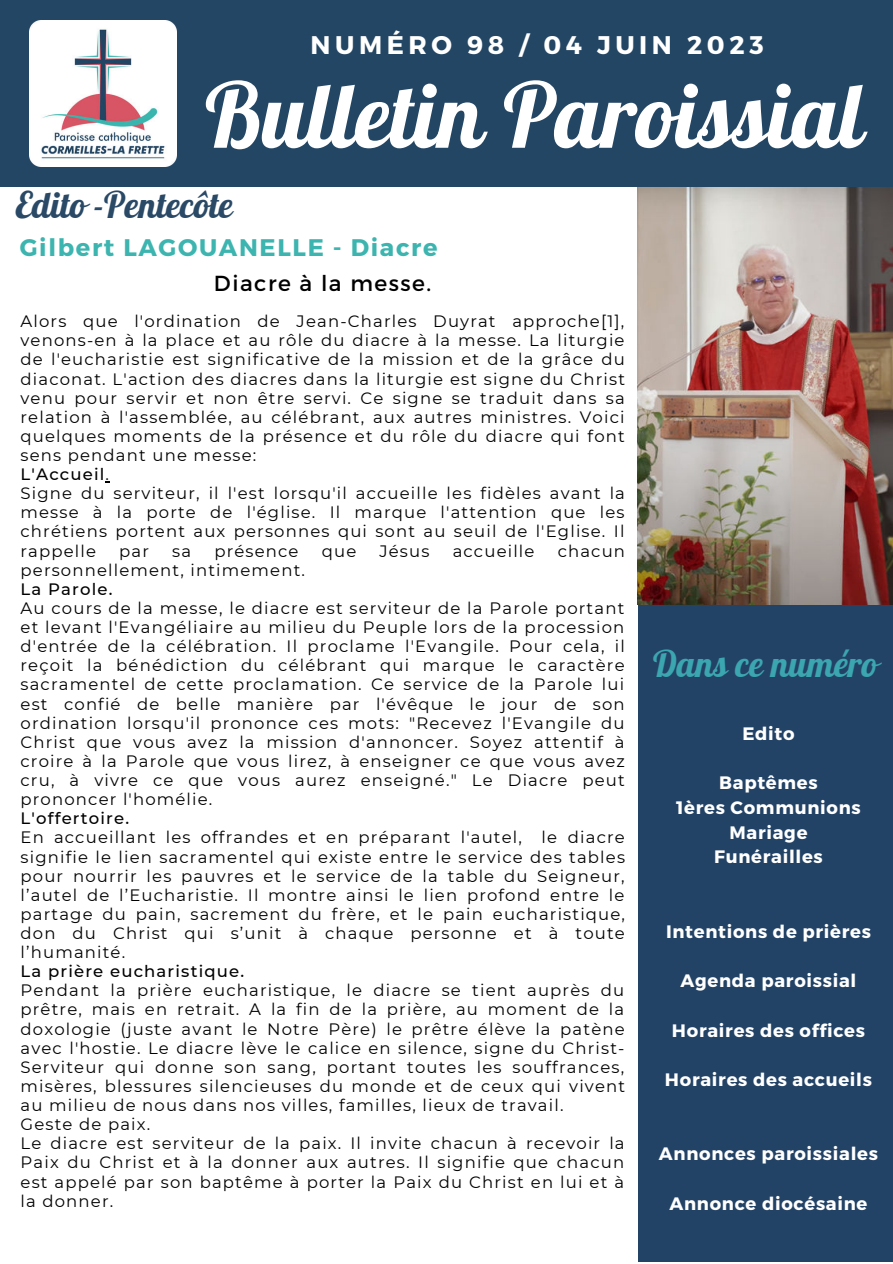
<style>
.page{position:relative;width:893px;height:1264px;background:#fff}
.page>*{position:absolute;margin:0;border:0;box-sizing:border-box;transform-origin:0 0}
.t1{font:89.85px "Lobster";color:#fff}
.t2{font:36px "Lobster";color:#294966}
.t3{font:36px "Lobster";color:#3ba6af}
.t4{font:700 25.5px "Montserrat";letter-spacing:.18em;color:#fff}
.t5{font:700 24px "Montserrat";letter-spacing:.07em;color:#3cb4af}
.t6{font:21.75px "Montserrat";letter-spacing:.07em;color:#000}
.t7{font:700 18px/24.8px "Montserrat";letter-spacing:.04em;color:#fff;text-align:center}
.t8{font:16.5px/19px "Montserrat";letter-spacing:.07em;color:#000}
.t9{font:500 16.5px "Montserrat";letter-spacing:.07em;color:#000}
.s1{font-weight:500}
</style>
<div class="page">
<div style="left:638px;top:604px;width:254px;height:658px;background:#234366"></div>
<div style="left:0;top:0;width:892px;height:187px;background:#234664"></div>
<img style="left:30px;top:21px;width:146px;height:146px">
<img style="left:638px;top:187px;width:254px;height:417px">
<h3 class="t4" style="left:310px;top:29px;width:454px">NUMÉRO 98 / 04 JUIN 2023</h3>
<h1 class="t1" style="left:205px;top:58px;width:660px">Bulletin Paroissial</h1>
<h2 class="t2" style="left:16px;top:182px;width:219px">Edito -Pentecôte</h2>
<h3 class="t5" style="left:20px;top:232px;width:419px">Gilbert LAGOUANELLE - Diacre</h3>
<h3 class="t6" style="left:214px;top:270px;width:219px">Diacre à la messe.</h3>
<p class="t8" style="left:21px;top:311px;width:606px">Alors que l'ordination de Jean-Charles Duyrat approche[1], venons-en à la place et au rôle du diacre à la messe. La liturgie de l'eucharistie est significative de la mission et de la grâce du diaconat. L'action des diacres dans la liturgie est signe du Christ venu pour servir et non être servi. Ce signe se traduit dans sa relation à l'assemblée, au célébrant, aux autres ministres. Voici quelques moments de la présence et du rôle du diacre qui font sens pendant une messe:<br><span class="s1">L'Accueil</span>.<br>Signe du serviteur, il l'est lorsqu'il accueille les fidèles avant la messe à la porte de l'église. Il marque l'attention que les chrétiens portent aux personnes qui sont au seuil de l'Eglise. Il rappelle</p>
<p class="t8" style="left:119px;top:540px;width:31px">par</p>
<p class="t8" style="left:172px;top:540px;width:20px">sa</p>
<p class="t8" style="left:214px;top:540px;width:86px">présence</p>
<p class="t8" style="left:322px;top:540px;width:36px">que</p>
<p class="t8" style="left:379px;top:540px;width:52px">Jésus</p>
<p class="t8" style="left:452px;top:540px;width:83px">accueille</p>
<p class="t8" style="left:557px;top:540px;width:69px">chacun</p>
<p class="t8" style="left:21px;top:559px;width:286px">personnellement, intimement.</p>
<p class="t9" style="left:21px;top:577px;width:93px">La Parole.</p>
<p class="t8" style="left:21px;top:598px;width:606px;text-align:justify">Au cours de la messe, le diacre est serviteur de la Parole portant et levant l'Evangéliaire au milieu du Peuple lors de la procession d'entrée de la célébration. Il proclame l'Evangile. Pour cela, il reçoit la bénédiction du célébrant qui marque le caractère sacramentel de cette proclamation. Ce service de la Parole lui est confié de belle manière par l'évêque le jour de son ordination lorsqu'il prononce ces mots: "Recevez l'Evangile du Christ que vous avez la mission d'annoncer. Soyez attentif à croire à la Parole que vous lirez, à enseigner ce que vous avez cru, à vivre ce que vous aurez enseigné." Le Diacre peut prononcer l'homélie.</p>
<p class="t9" style="left:21px;top:807px;width:110px">L'offertoire.</p>
<p class="t8" style="left:21px;top:827px;width:606px;text-align:justify">En accueillant les offrandes et en préparant l'autel, le diacre signifie le lien sacramentel qui existe entre le service des tables pour nourrir les pauvres et le service de la table du Seigneur, l’autel de l’Eucharistie. Il montre ainsi le lien profond entre le partage du pain, sacrement du frère, et le pain eucharistique, don du Christ qui s’unit à chaque personne et à toute l’humanité.</p>
<p class="t9" style="left:21px;top:959px;width:225px">La prière eucharistique.</p>
<p class="t8" style="left:21px;top:980px;width:606px">Pendant la prière eucharistique, le diacre se tient auprès du prêtre, mais en retrait. A la fin de la prière, au moment de la doxologie (juste avant le Notre Père) le prêtre élève la patène avec l'hostie. Le diacre lève le calice en silence, signe du Christ-Serviteur qui donne son sang, portant toutes les souffrances, misères, blessures silencieuses du monde et de ceux qui vivent au milieu de nous dans nos villes, familles, lieux de travail.<br>Geste de paix.<br>Le diacre est serviteur de la paix. Il invite chacun à recevoir la Paix du Christ et à la donner aux autres. Il signifie que chacun est appelé par son baptême à porter la Paix du Christ en lui et à la donner.</p>
<h2 class="t3" style="left:653px;top:640px;width:226px">Dans ce numéro</h2>
<p class="t7" style="left:742px;top:721px;width:54px">Edito</p>
<p class="t7" style="left:676px;top:770px;width:186px">Baptêmes<br>1ères Communions<br>Mariage<br>Funérailles</p>
<p class="t7" style="left:666px;top:919px;width:206px">Intentions de prières</p>
<p class="t7" style="left:680px;top:968px;width:177px">Agenda paroissial</p>
<p class="t7" style="left:672px;top:1017px;width:194px">Horaires des offices</p>
<p class="t7" style="left:665px;top:1067px;width:208px">Horaires des accueils</p>
<p class="t7" style="left:659px;top:1141px;width:220px">Annonces paroissiales</p>
<p class="t7" style="left:669px;top:1191px;width:199px">Annonce diocésaine</p>
</div>
